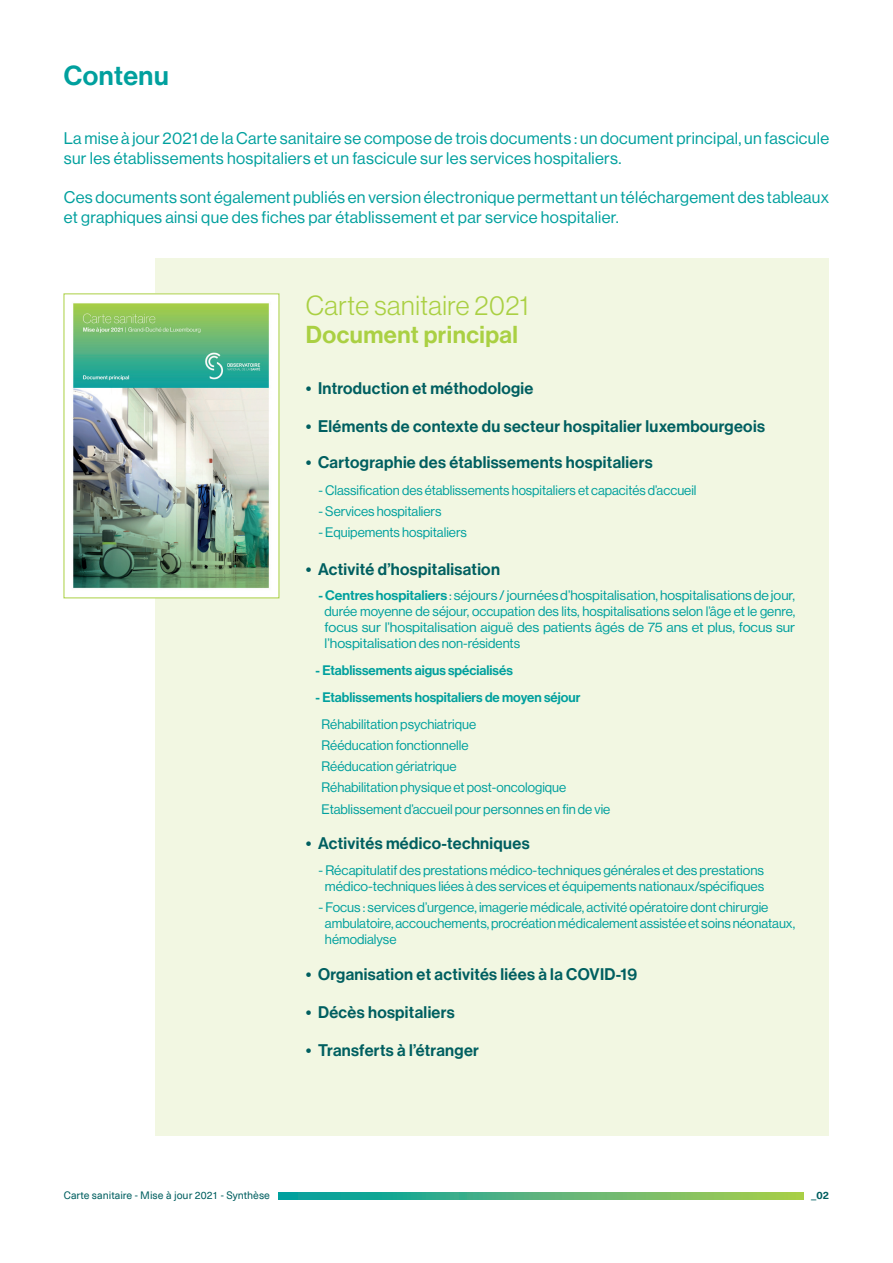
<style>
.page{position:relative;width:893px;height:1263px;background:#fff}
.page>*{position:absolute;margin:0;border:0;box-sizing:border-box;transform-origin:0 0}
.t1{font:27px "N Haas Grotesk DS Std 45 Lt";letter-spacing:.02em;color:#aad043}
.t2{font:27px "N Haas Grotesk DS Std 65 Md";letter-spacing:.02em;color:#00a09e}
.t3{font:24px "N Haas Grotesk DS Std 65 Md";letter-spacing:.02em;color:#aad043}
.t4{font:16.5px/19.8px "N Haas Grotesk DS Std 55 Rg";letter-spacing:.02em;color:#00a09e}
.t5{font:16.5px "N Haas Grotesk DS Std 65 Md";letter-spacing:.02em;color:#005f60}
.t6{font:13.5px/16.2px "N Haas Grotesk DS Std 55 Rg";color:#00a09e;text-align:justify;scale:1.04 1}
.t7{font:13.5px/21px "N Haas Grotesk DS Std 55 Rg";color:#00a09e}
.t8{font:13.5px "N Haas Grotesk DS Std 65 Md";color:#00a09e}
.t9{font:10.5px "Neue Haas Unica Pro";color:#005f60}
.t10{font:700 10.5px "Neue Haas Unica Pro";color:#005f60}
.s1{font-family:"N Haas Grotesk DS Std 65 Md"}
</style>
<div class="page">
<div style="left:156px;top:258px;width:673px;height:877px;background:#f2f7e2"></div>
<img style="left:73px;top:296px;width:204px;height:300px">
<svg style="left:279px;top:1192px;width:525px;height:7px;background:#55b479"></svg>
<h1 class="t2" style="left:64px;top:59px;width:106px">Contenu</h1>
<p class="t4" style="left:64px;top:128px;width:767px">La mise à jour 2021 de la Carte sanitaire se compose de trois documents : un document principal, un fascicule sur les établissements hospitaliers et un fascicule sur les services hospitaliers.</p>
<p class="t4" style="left:64px;top:188px;width:767px">Ces documents sont également publiés en version électronique permettant un téléchargement des tableaux et graphiques ainsi que des fiches par établissement et par service hospitalier.</p>
<h1 class="t1" style="left:306px;top:290px;width:224px">Carte sanitaire 2021</h1>
<h2 class="t3" style="left:306px;top:321px;width:214px">Document principal</h2>
<p class="t5" style="left:306px;top:379px;width:229px">• Introduction et méthodologie</p>
<p class="t5" style="left:306px;top:416px;width:461px">• Eléments de contexte du secteur hospitalier luxembourgeois</p>
<p class="t5" style="left:306px;top:452px;width:348px">• Cartographie des établissements hospitaliers</p>
<p class="t7" style="left:319px;top:480px;width:379px">- Classification des établissements hospitaliers et capacités d’accueil</p>
<p class="t7" style="left:319px;top:501px;width:125px">- Services hospitaliers</p>
<p class="t7" style="left:319px;top:522px;width:150px">- Equipements hospitaliers</p>
<p class="t5" style="left:306px;top:559px;width:196px">• Activité d’hospitalisation</p>
<p class="t6" style="left:325px;top:587px;width:454px;text-indent:-6px"><span class="s1">- Centres hospitaliers</span> : séjours / journées d’hospitalisation, hospitalisations de jour, durée moyenne de séjour, occupation des lits, hospitalisations selon l’âge et le genre, focus sur l’hospitalisation aiguë des patients âgés de 75 ans et plus, focus sur l’hospitalisation des non-résidents</p>
<p class="t8" style="left:316px;top:663px;width:199px">- Etablissements aigus spécialisés</p>
<p class="t8" style="left:316px;top:690px;width:266px">- Etablissements hospitaliers de moyen séjour</p>
<p class="t7" style="left:322px;top:714px;width:290px">Réhabilitation psychiatrique<br>Rééducation fonctionnelle<br>Rééducation gériatrique<br>Réhabilitation physique et post-oncologique Etablissement d’accueil pour personnes en fin de vie</p>
<p class="t5" style="left:306px;top:834px;width:225px">• Activités médico-techniques</p>
<p class="t7" style="left:319px;top:862px;width:447px;line-height:16.2px;text-align:center">- Récapitulatif des prestations médico-techniques générales et des prestations médico-techniques liées à des services et équipements nationaux/spécifiques</p>
<p class="t6" style="left:325px;top:899px;width:454px;text-align:left;text-indent:-6px">- Focus : services d’urgence, imagerie médicale, activité opératoire dont chirurgie ambulatoire, accouchements, procréation médicalement assistée et soins néonataux, hémodialyse</p>
<p class="t5" style="left:306px;top:965px;width:333px">• Organisation et activités liées à la COVID-19</p>
<p class="t5" style="left:306px;top:1003px;width:151px">• Décès hospitaliers</p>
<p class="t5" style="left:306px;top:1040px;width:175px">• Transferts à l’étranger</p>
<p class="t9" style="left:64px;top:1189px;width:208px">Carte sanitaire - Mise à jour 2021 - Synthèse</p>
<p class="t10" style="left:811px;top:1189px;width:19px">_02</p>
</div>
